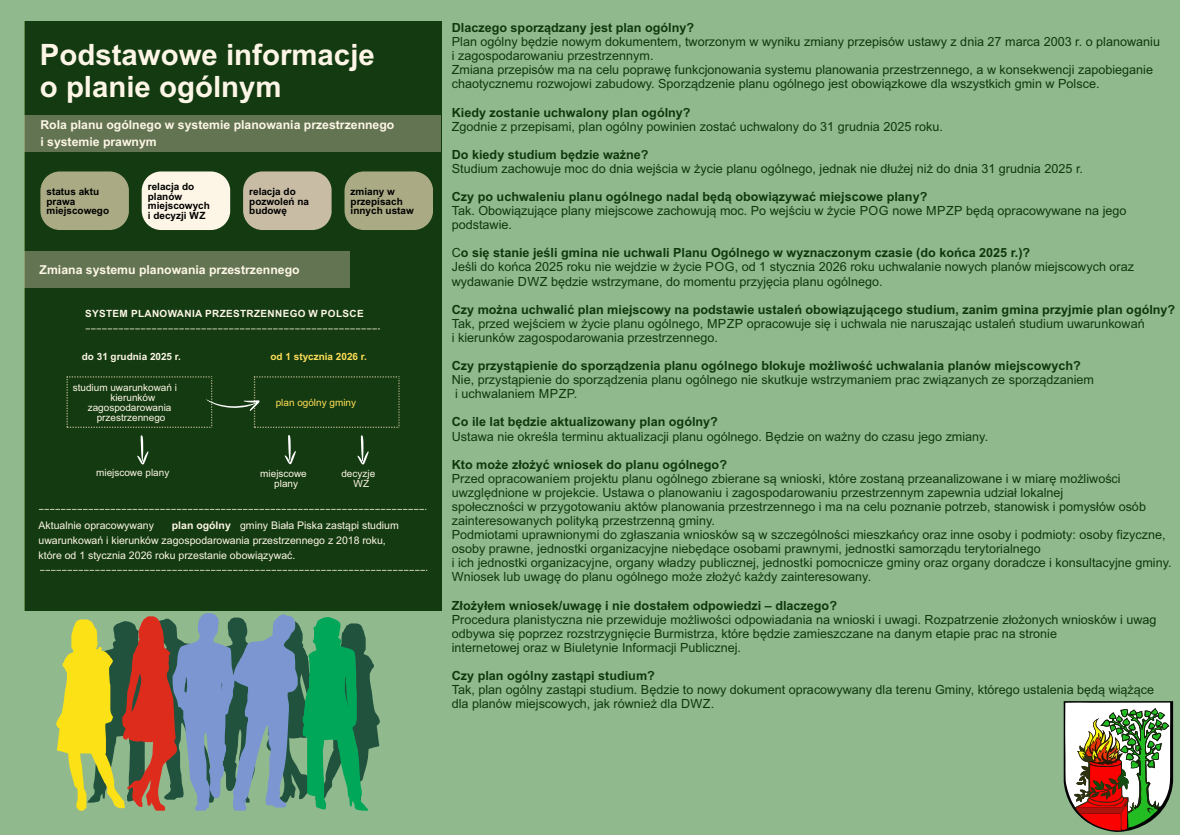
<style>
.page{position:relative;width:1180px;height:835px;background:#fff}
.page>*{position:absolute;margin:0;border:0;box-sizing:border-box;transform-origin:0 0}
.t1{font:700 29.4px/32px "Arial";color:#fdf6e6}
.t2{font:12.6px/14.1px "Arial";color:#151616}
.t3{font:700 12.6px "Arial";color:#151616}
.t4{font:700 12.25px/17.3px "Arial";color:#fdf6e6}
.t5{font:10.5px/15.1px "Arial";color:#fdf6e6}
.t6{font:700 9.97px/9.7px "Arial";color:#000}
.t7{font:9.97px/9.7px "Arial";color:#fdf6e6;text-align:center}
.t8{font:700 9.97px "Arial";letter-spacing:.035em;color:#fdf6e6}
.t9{font:700 9.97px "Arial";color:#fdf6e6}
.t10{font:700 9.97px "Arial";color:#ffde59}
.t11{font:9.97px "Arial";color:#ffde59}
.s1{font-weight:700}
</style>
<div class="page">
<div style="left:0;top:0;width:1180px;height:834px;background:#0b6304;opacity:.45"></div>
<svg style="left:85px;top:328px;width:295px;height:1px"></svg>
<svg style="left:40px;top:569px;width:387px;height:1px"></svg>
<svg style="left:40px;top:171px;width:89px;height:59px;background:#9ea27b"></svg>
<svg style="left:142px;top:171px;width:88px;height:59px;background:#ede9d7"></svg>
<svg style="left:243px;top:171px;width:88px;height:59px;background:#bbb39a"></svg>
<svg style="left:344px;top:171px;width:89px;height:59px;background:#9ea27b"></svg>
<div style="left:24px;top:115px;width:417px;height:37px;background:#637452"></div>
<div style="left:24px;top:251px;width:326px;height:36px;background:#637452"></div>
<svg style="left:39px;top:509px;width:387px;height:1px"></svg>
<svg style="left:66px;top:376px;width:333px;height:52px;background:#183e14"></svg>
<svg style="left:137px;top:435px;width:12px;height:29px"></svg>
<svg style="left:285px;top:434px;width:11px;height:30px"></svg>
<svg style="left:357px;top:435px;width:12px;height:29px"></svg>
<svg style="left:56px;top:613px;width:324px;height:197px;background:#76906f"></svg>
<svg style="left:1063px;top:701px;width:110px;height:131px"></svg>
<h1 class="t1" style="left:40px;top:42px;width:336px">Podstawowe informacje o planie ogólnym</h1>
<p class="t4" style="left:40px;top:117px;width:355px">Rola planu ogólnego w systemie planowania przestrzennego i systemie prawnym</p>
<p class="t6" style="left:47px;top:187px;width:64px">status aktu prawa miejscowego</p>
<p class="t6" style="left:148px;top:182px;width:64px">relacja do planów miejscowych i decyzji WZ</p>
<p class="t6" style="left:249px;top:187px;width:61px">relacja do pozwoleń na budowę</p>
<p class="t6" style="left:351px;top:187px;width:65px">zmiany w przepisach innych ustaw</p>
<p class="t4" style="left:40px;top:262px;width:262px">Zmiana systemu planowania przestrzennego</p>
<p class="t8" style="left:85px;top:310px;width:280px">SYSTEM PLANOWANIA PRZESTRZENNEGO W POLSCE</p>
<p class="t9" style="left:82px;top:352px;width:101px">do 31 grudnia 2025 r.</p>
<p class="t10" style="left:270px;top:352px;width:98px">od 1 stycznia 2026 r.</p>
<p class="t11" style="left:276px;top:398px;width:82px">plan ogólny gminy</p>
<p class="t7" style="left:73px;top:384px;width:106px">studium uwarunkowań i</p>
<p class="t7" style="left:110px;top:393px;width:46px">kierunków</p>
<p class="t7" style="left:88px;top:403px;width:85px">zagospodarowania</p>
<p class="t7" style="left:97px;top:413px;width:70px">przestrzennego</p>
<p class="t7" style="left:96px;top:469px;width:75px">miejscowe plany</p>
<p class="t7" style="left:260px;top:470px;width:48px">miejscowe plany</p>
<p class="t7" style="left:341px;top:470px;width:35px">decyzje<br>WZ</p>
<p class="t5" style="left:38px;top:518px;width:362px;text-indent:133px"><span class="s1">plan ogólny</span> gminy Biała Piska zastąpi studium uwarunkowań i kierunków zagospodarowania przestrzennego z 2018 roku, które od 1 stycznia 2026 roku przestanie obowiązywać.</p>
<p class="t5" style="left:38px;top:518px;width:117px">Aktualnie opracowywany</p>
<p class="t3" style="left:452px;top:23px;width:244px">Dlaczego sporządzany jest plan ogólny?</p>
<p class="t2" style="left:452px;top:36px;width:710px">Plan ogólny będzie nowym dokumentem, tworzonym w wyniku zmiany przepisów ustawy z dnia 27 marca 2003 r. o planowaniu i zagospodarowaniu przestrzennym.<br>Zmiana przepisów ma na celu poprawę funkcjonowania systemu planowania przestrzennego, a w konsekwencji zapobieganie chaotycznemu rozwojowi zabudowy. Sporządzenie planu ogólnego jest obowiązkowe dla wszystkich gmin w Polsce.</p>
<p class="t3" style="left:452px;top:107px;width:240px">Kiedy zostanie uchwalony plan ogólny?</p>
<p class="t2" style="left:452px;top:120px;width:492px">Zgodnie z przepisami, plan ogólny powinien zostać uchwalony do 31 grudnia 2025 roku.</p>
<p class="t3" style="left:452px;top:149px;width:198px">Do kiedy studium będzie ważne?</p>
<p class="t2" style="left:452px;top:162px;width:633px">Studium zachowuje moc do dnia wejścia w życie planu ogólnego, jednak nie dłużej niż do dnia 31 grudnia 2025 r.</p>
<p class="t3" style="left:452px;top:192px;width:477px">Czy po uchwaleniu planu ogólnego nadal będą obowiązywać miejscowe plany?</p>
<p class="t2" style="left:452px;top:205px;width:676px">Tak. Obowiązujące plany miejscowe zachowują moc. Po wejściu w życie POG nowe MPZP będą opracowywane na jego podstawie.</p>
<p class="t2" style="left:452px;top:247px;width:684px">C<span class="s1">o się stanie jeśli gmina nie uchwali Planu Ogólnego w wyznaczonym czasie (do końca 2025 r.)?<br></span>Jeśli do końca 2025 roku nie wejdzie w życie POG, od 1 stycznia 2026 roku uchwalanie nowych planów miejscowych oraz wydawanie DWZ będzie wstrzymane, do momentu przyjęcia planu ogólnego.</p>
<p class="t3" style="left:452px;top:304px;width:725px">Czy można uchwalić plan miejscowy na podstawie ustaleń obowiązującego studium, zanim gmina przyjmie plan ogólny?</p>
<p class="t2" style="left:452px;top:317px;width:694px">Tak, przed wejściem w życie planu ogólnego, MPZP opracowuje się i uchwala nie naruszając ustaleń studium uwarunkowań i kierunków zagospodarowania przestrzennego.</p>
<p class="t3" style="left:452px;top:361px;width:630px">Czy przystąpienie do sporządzenia planu ogólnego blokuje możliwość uchwalania planów miejscowych?</p>
<p class="t2" style="left:452px;top:374px;width:644px">Nie, przystąpienie do sporządzenia planu ogólnego nie skutkuje wstrzymaniem prac związanych ze sporządzaniem i uchwalaniem MPZP.</p>
<p class="t3" style="left:452px;top:417px;width:268px">Co ile lat będzie aktualizowany plan ogólny?</p>
<p class="t2" style="left:452px;top:430px;width:538px">Ustawa nie określa terminu aktualizacji planu ogólnego. Będzie on ważny do czasu jego zmiany.</p>
<p class="t3" style="left:452px;top:459px;width:277px">Kto może złożyć wniosek do planu ogólnego?</p>
<p class="t2" style="left:452px;top:472px;width:721px">Przed opracowaniem projektu planu ogólnego zbierane są wnioski, które zostaną przeanalizowane i w miarę możliwości uwzględnione w projekcie. Ustawa o planowaniu i zagospodarowaniu przestrzennym zapewnia udział lokalnej<br>społeczności w przygotowaniu aktów planowania przestrzennego i ma na celu poznanie potrzeb, stanowisk i pomysłów osób zainteresowanych polityką przestrzenną gminy.<br>Podmiotami uprawnionymi do zgłaszania wniosków są w szczególności mieszkańcy oraz inne osoby i podmioty: osoby fizyczne, osoby prawne, jednostki organizacyjne niebędące osobami prawnymi, jednostki samorządu terytorialnego<br>i ich jednostki organizacyjne, organy władzy publicznej, jednostki pomocnicze gminy oraz organy doradcze i konsultacyjne gminy.<br>Wniosek lub uwagę do planu ogólnego może złożyć każdy zainteresowany.</p>
<p class="t3" style="left:452px;top:600px;width:387px">Złożyłem wniosek/uwagę i nie dostałem odpowiedzi – dlaczego?</p>
<p class="t2" style="left:452px;top:613px;width:706px">Procedura planistyczna nie przewiduje możliwości odpowiadania na wnioski i uwagi. Rozpatrzenie złożonych wniosków i uwag odbywa się poprzez rozstrzygnięcie Burmistrza, które będzie zamieszczane na danym etapie prac na stronie<br>internetowej oraz w Biuletynie Informacji Publicznej.</p>
<p class="t3" style="left:452px;top:670px;width:205px">Czy plan ogólny zastąpi studium?</p>
<p class="t2" style="left:452px;top:683px;width:704px">Tak, plan ogólny zastąpi studium. Będzie to nowy dokument opracowywany dla terenu Gminy, którego ustalenia będą wiążące dla planów miejscowych, jak również dla DWZ.</p>
</div>
